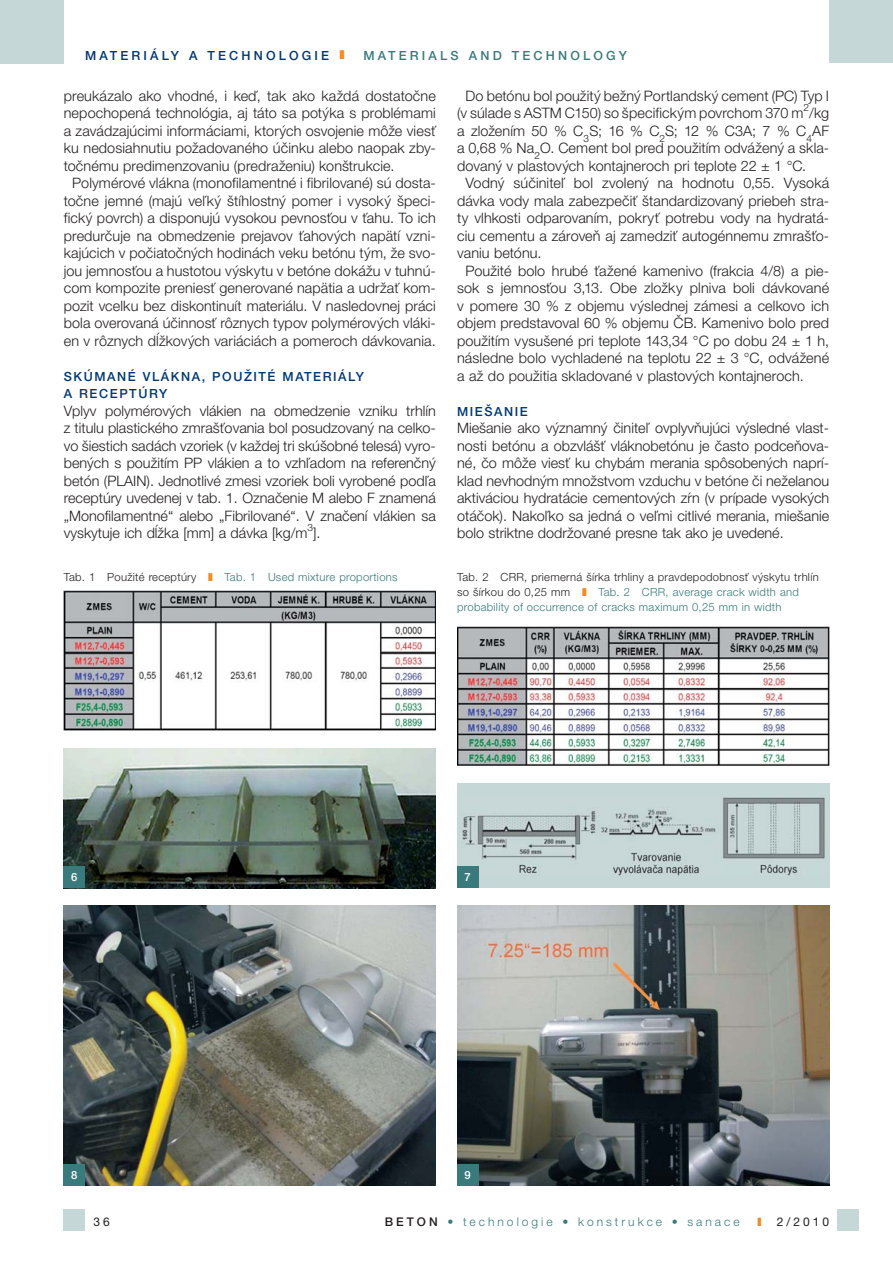
<style>
.page{position:relative;width:893px;height:1263px;background:#fff}
.page>*{position:absolute;margin:0;border:0;box-sizing:border-box;transform-origin:0 0}
.t1{font:300 14.4px/17.5px "Helvetica Neue LT Pro";letter-spacing:.01em;color:#231f20;text-align:justify}
.t2{font:500 12.6px/17.5px "Helvetica Neue LT Pro";letter-spacing:.125em;color:#003874}
.t3{font:500 12.6px "Helvetica Neue LT Pro";letter-spacing:.25em;color:#003874}
.t4{font:500 12.6px "Helvetica Neue LT Pro";letter-spacing:.25em;color:#397b7d}
.t5{font:300 12px "Helvetica Neue LT Pro";letter-spacing:.25em;color:#397b7d}
.t6{font:12px "Helvetica Neue LT Pro";letter-spacing:.25em;color:#231f20}
.t7{font:300 11.25px/15px "Helvetica Neue LT Pro";letter-spacing:.025em;color:#397b7d}
.t8{font:500 11.25px "Helvetica Neue LT Pro";color:#fff}
.t9{font:300 10.05px "Helvetica Neue LT Pro";color:#231f20}
.s1{color:#f6891f}
.s2{color:#231f20}
.s3{font-weight:500;color:#231f20}
</style>
<div class="page">
<div style="left:64px;top:1210px;width:21px;height:21px;background:#c5d7d6"></div>
<div style="left:838px;top:1210px;width:21px;height:21px;background:#c5d7d6"></div>
<div style="left:829px;top:0;width:64px;height:63px;background:#c5d7d6"></div>
<div style="left:0;top:0;width:64px;height:64px;background:#c5d7d6"></div>
<img style="left:64px;top:748px;width:372px;height:140px">
<img style="left:64px;top:591px;width:372px;height:140px">
<img style="left:457px;top:626px;width:372px;height:140px">
<img style="left:64px;top:905px;width:372px;height:280px">
<img style="left:457px;top:905px;width:372px;height:280px">
<div style="left:457px;top:783px;width:372px;height:105px;background:#c5d7d6"></div>
<img style="left:461px;top:796px;width:364px;height:79px">
<div style="left:457px;top:1164px;width:21px;height:21px;background:#397b7d"></div>
<div style="left:64px;top:1164px;width:21px;height:21px;background:#397b7d"></div>
<div style="left:457px;top:867px;width:21px;height:21px;background:#397b7d"></div>
<div style="left:64px;top:867px;width:21px;height:21px;background:#397b7d"></div>
<p class="t3" style="left:85px;top:51px;width:261px">MATERIÁLY A TECHNOLOGIE <span class="s1">❚</span></p>
<p class="t4" style="left:363px;top:51px;width:265px">MATERIALS AND TECHNOLOGY</p>
<p class="t1" style="left:64px;top:89px;width:373px">preukázalo ako vhodné, i keď, tak ako každá dostatočne</p>
<p class="t1" style="left:64px;top:106px;width:374px">nepochopená technológia, aj táto sa potýka s problémami</p>
<p class="t1" style="left:64px;top:124px;width:374px">a zavádzajúcimi informáciami, ktorých osvojenie môže viesť</p>
<p class="t1" style="left:64px;top:141px;width:374px">ku nedosiahnutiu požadovaného účinku alebo naopak zby-</p>
<p class="t1" style="left:64px;top:159px;width:332px">točnému predimenzovaniu (predraženiu) konštrukcie.</p>
<p class="t1" style="left:72px;top:176px;width:365px">Polymérové vlákna (monofilamentné i fibrilované) sú dosta-</p>
<p class="t1" style="left:64px;top:194px;width:374px">točne jemné (majú veľký štíhlostný pomer i vysoký špeci-</p>
<p class="t1" style="left:64px;top:211px;width:374px">fický povrch) a disponujú vysokou pevnosťou v ťahu. To ich</p>
<p class="t1" style="left:64px;top:229px;width:373px">predurčuje na obmedzenie prejavov ťahových napätí vzni-</p>
<p class="t1" style="left:64px;top:246px;width:374px">kajúcich v počiatočných hodinách veku betónu tým, že svo-</p>
<p class="t1" style="left:64px;top:264px;width:374px">jou jemnosťou a hustotou výskytu v betóne dokážu v tuhnú-</p>
<p class="t1" style="left:64px;top:281px;width:373px">com kompozite preniesť generované napätia a udržať kom-</p>
<p class="t1" style="left:64px;top:299px;width:374px">pozit vcelku bez diskontinuít materiálu. V nasledovnej práci</p>
<p class="t1" style="left:64px;top:316px;width:374px">bola overovaná účinnosť rôznych typov polymérových vláki-</p>
<p class="t1" style="left:64px;top:334px;width:373px">en v rôznych dĺžkových variáciách a pomeroch dávkovania.</p>
<p class="t2" style="left:64px;top:369px;width:302px">SKÚMANÉ VLÁKNA, POUŽITÉ MATERIÁLY<br>A RECEPTÚRY</p>
<p class="t1" style="left:64px;top:404px;width:374px">Vplyv polymérových vlákien na obmedzenie vzniku trhlín z titulu plastického zmrašťovania bol posudzovaný na celko&shy;vo šiestich sadách vzoriek (v každej tri skúšobné telesá) vyro&shy;bených s použitím PP vlákien a to vzhľadom na referenčný betón (PLAIN). Jednotlivé zmesi vzoriek boli vyrobené podľa receptúry uvedenej v tab. 1. Označenie M alebo F znamená „Monofilamentné“ alebo „Fibrilované“. V značení vlákien sa vyskytuje ich dĺžka [mm] a dávka [kg/m ].</p>
<p class="t1" style="left:457px;top:89px;width:374px;text-align:center">Do betónu bol použitý bežný Portlandský cement (PC) Typ I (v súlade s ASTM C150) so špecifickým povrchom 370 m /kg</p>
<p class="t9" style="left:803px;top:104px;width:7px">2</p>
<p class="t1" style="left:457px;top:124px;width:374px">a zložením 50 % C<sub>3</sub>S; 16 % C<sub>2</sub>S; 12 % C3A; 7 % C<sub>4</sub>AF</p>
<p class="t1" style="left:457px;top:141px;width:374px">a 0,68 % Na<sub>2</sub>O. Cement bol pred použitím odvážený a skla-</p>
<p class="t1" style="left:457px;top:159px;width:351px">dovaný v plastových kontajneroch pri teplote 22 ± 1 °C.</p>
<p class="t1" style="left:466px;top:176px;width:365px">Vodný súčiniteľ bol zvolený na hodnotu 0,55. Vysoká</p>
<p class="t1" style="left:457px;top:194px;width:374px">dávka vody mala zabezpečiť štandardizovaný priebeh stra-</p>
<p class="t1" style="left:457px;top:211px;width:374px">ty vlhkosti odparovaním, pokryť potrebu vody na hydratá-</p>
<p class="t1" style="left:457px;top:229px;width:374px">ciu cementu a zároveň aj zamedziť autogénnemu zmrašťo-</p>
<p class="t1" style="left:457px;top:246px;width:86px">vaniu betónu.</p>
<p class="t1" style="left:466px;top:264px;width:365px">Použité bolo hrubé ťažené kamenivo (frakcia 4/8) a pie-</p>
<p class="t1" style="left:457px;top:281px;width:374px">sok s jemnosťou 3,13. Obe zložky plniva boli dávkované</p>
<p class="t1" style="left:457px;top:299px;width:374px">v pomere 30 % z objemu výslednej zámesi a celkovo ich</p>
<p class="t1" style="left:457px;top:316px;width:374px">objem predstavoval 60 % objemu ČB. Kamenivo bolo pred</p>
<p class="t1" style="left:457px;top:334px;width:374px">použitím vysušené pri teplote 143,34 °C po dobu 24 ± 1 h,</p>
<p class="t1" style="left:457px;top:351px;width:374px">následne bolo vychladené na teplotu 22 ± 3 °C, odvážené</p>
<p class="t1" style="left:457px;top:369px;width:348px">a až do použitia skladované v plastových kontajneroch.</p>
<p class="t2" style="left:457px;top:404px;width:72px">MIEŠANIE</p>
<p class="t1" style="left:457px;top:421px;width:374px">Miešanie ako významný činiteľ ovplyvňujúci výsledné vlast&shy;nosti betónu a obzvlášť vláknobetónu je často podceňova&shy;né, čo môže viesť ku chybám merania spôsobených naprí&shy;klad nevhodným množstvom vzduchu v betóne či neželanou aktiváciou hydratácie cementových zŕn (v prípade vysokých otáčok). Nakoľko sa jedná o veľmi citlivé merania, miešanie bolo striktne dodržované presne tak ako je uvedené.</p>
<p class="t9" style="left:308px;top:524px;width:7px">3</p>
<p class="t7" style="left:64px;top:571px;width:335px"><span class="s2">Tab. 1 Použité receptúry</span> <span class="s1">❚</span> Tab. 1 Used mixture proportions</p>
<p class="t7" style="left:457px;top:571px;width:363px"><span class="s2">Tab. 2 CRR, priemerná šírka trhliny a pravdepodobnosť výskytu trhlín so šírkou do 0,25 mm</span> <span class="s1">❚</span> Tab. 2 CRR, average crack width and probability of occurrence of cracks maximum 0,25 mm in width</p>
<p class="t8" style="left:71px;top:873px;width:8px">6</p>
<p class="t8" style="left:465px;top:873px;width:8px">7</p>
<p class="t8" style="left:71px;top:1171px;width:8px">8</p>
<p class="t8" style="left:465px;top:1171px;width:8px">9</p>
<p class="t6" style="left:94px;top:1217px;width:18px">36</p>
<p class="t5" style="left:385px;top:1217px;width:356px"><span class="s3">BETON</span> • technologie • konstrukce • sanace</p>
<p class="t6" style="left:777px;top:1217px;width:54px">2/2010</p>
</div>
